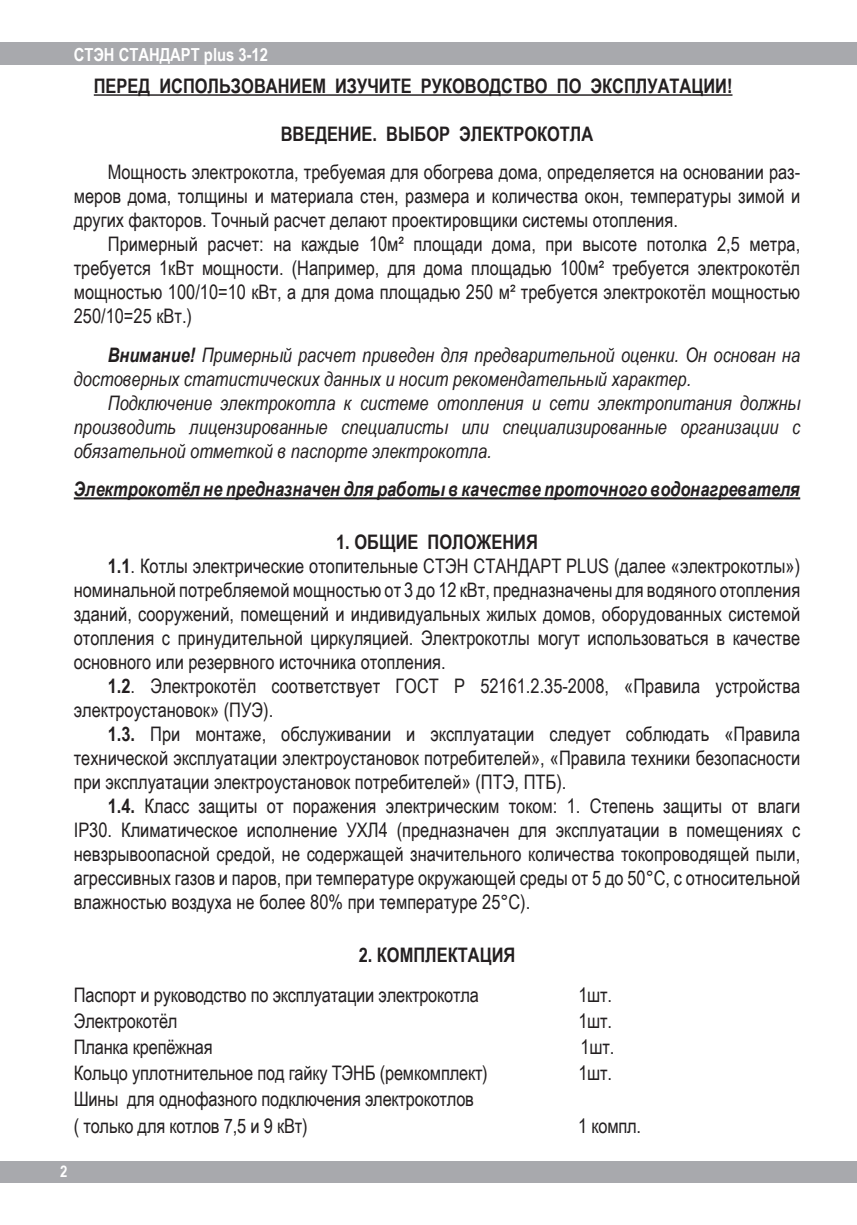
<style>
.page{position:relative;width:857px;height:1225px;background:#fff}
.page>*{position:absolute;margin:0;border:0;box-sizing:border-box;transform-origin:0 0}
.t1{font:20px/24px "Arial Narrow";color:#231f20;text-align:justify}
.t2{font:italic 20px/24px "Arial Narrow";color:#231f20}
.t3{font:700 20px "Arial Narrow";color:#231f20}
.t4{font:italic 700 20px "Arial Narrow";color:#231f20}
.t5{font:700 18px "Arial Narrow";color:#fff}
.t6{font:700 16px "Arial Narrow";color:#fff}
.s1{font-weight:700}
</style>
<div class="page">
<div style="left:0;top:43px;width:856px;height:22px;background:#a8a9ad"></div>
<div style="left:0;top:1161px;width:856px;height:22px;background:#a8a9ad"></div>
<hr style="left:94px;top:94px;width:638px;height:2px;background:#231f20">
<hr style="left:74px;top:497px;width:725px;height:2px;background:#231f20">
<p class="t5" style="left:74px;top:41px;width:196px">СТЭН СТАНДАРТ plus 3-12</p>
<p class="t3" style="left:94px;top:71px;width:640px">ПЕРЕД ИСПОЛЬЗОВАНИЕМ ИЗУЧИТЕ РУКОВОДСТВО ПО ЭКСПЛУАТАЦИИ!</p>
<p class="t3" style="left:280px;top:119px;width:314px">ВВЕДЕНИЕ. ВЫБОР ЭЛЕКТРОКОТЛА</p>
<p class="t1" style="left:74px;top:160px;width:727px;text-indent:34px">Мощность электрокотла, требуемая для обогрева дома, определяется на основании раз&shy;меров дома, толщины и материала стен, размера и количества окон, температуры зимой и других факторов. Точный расчет делают проектировщики системы отопления.</p>
<p class="t1" style="left:74px;top:232px;width:727px;text-indent:34px">Примерный расчет: на каждые 10м² площади дома, при высоте потолка 2,5 метра, требуется 1кВт мощности. (Например, для дома площадью 100м² требуется электрокотёл мощностью 100/10=10 кВт, а для дома площадью 250 м² требуется электрокотёл мощностью 250/10=25 кВт.)</p>
<p class="t2" style="left:74px;top:342px;width:727px;text-indent:34px"><span class="s1">Внимание!</span> Примерный расчет приведен для предварительной оценки. Он основан на достоверных статистических данных и носит рекомендательный характер.</p>
<p class="t2" style="left:74px;top:390px;width:727px;text-align:justify;text-indent:34px">Подключение электрокотла к системе отопления и сети электропитания должны производить лицензированные специалисты или специализированные организации с обязательной отметкой в паспорте электрокотла.</p>
<p class="t4" style="left:74px;top:474px;width:727px">Электрокотёл не предназначен для работы в качестве проточного водонагревателя</p>
<p class="t3" style="left:336px;top:527px;width:203px">1. ОБЩИЕ ПОЛОЖЕНИЯ</p>
<p class="t1" style="left:108px;top:553px;width:693px"><span class="s1">1.1</span>. Котлы электрические отопительные СТЭН СТАНДАРТ PLUS (далее «электрокотлы»)</p>
<p class="t1" style="left:74px;top:577px;width:727px">номинальной потребляемой мощностью от 3 до 12 кВт, предназначены для водяного отопления</p>
<p class="t1" style="left:74px;top:601px;width:727px">зданий, сооружений, помещений и индивидуальных жилых домов, оборудованных системой</p>
<p class="t1" style="left:74px;top:625px;width:727px">отопления с принудительной циркуляцией. Электрокотлы могут использоваться в качестве</p>
<p class="t1" style="left:74px;top:649px;width:373px">основного или резервного источника отопления.</p>
<p class="t1" style="left:108px;top:673px;width:693px"><span class="s1">1.2</span>. Электрокотёл соответствует ГОСТ Р 52161.2.35-2008, «Правила устройства</p>
<p class="t1" style="left:74px;top:697px;width:201px">электроустановок» (ПУЭ).</p>
<p class="t1" style="left:108px;top:721px;width:693px"><span class="s1">1.3.</span> При монтаже, обслуживании и эксплуатации следует соблюдать «Правила</p>
<p class="t1" style="left:74px;top:745px;width:727px">технической эксплуатации электроустановок потребителей», «Правила техники безопасности</p>
<p class="t1" style="left:74px;top:769px;width:494px">при эксплуатации электроустановок потребителей» (ПТЭ, ПТБ).</p>
<p class="t1" style="left:108px;top:793px;width:693px"><span class="s1">1.4.</span> Класс защиты от поражения электрическим током: 1. Степень защиты от влаги</p>
<p class="t1" style="left:74px;top:817px;width:727px">IP30. Климатическое исполнение УХЛ4 (предназначен для эксплуатации в помещениях с</p>
<p class="t1" style="left:74px;top:841px;width:727px">невзрывоопасной средой, не содержащей значительного количества токопроводящей пыли,</p>
<p class="t1" style="left:74px;top:865px;width:727px">агрессивных газов и паров, при температуре окружающей среды от 5 до 50°С, с относительной</p>
<p class="t1" style="left:74px;top:889px;width:458px">влажностью воздуха не более 80% при температуре 25°С).</p>
<p class="t3" style="left:358px;top:940px;width:158px">2. КОМПЛЕКТАЦИЯ</p>
<p class="t1" style="left:74px;top:982px;width:406px">Паспорт и руководство по эксплуатации электрокотла</p>
<p class="t1" style="left:578px;top:982px;width:35px">1шт.</p>
<p class="t1" style="left:74px;top:1008px;width:105px">Электрокотёл</p>
<p class="t1" style="left:578px;top:1008px;width:35px">1шт.</p>
<p class="t1" style="left:74px;top:1034px;width:140px">Планка крепёжная</p>
<p class="t1" style="left:580px;top:1034px;width:35px">1шт.</p>
<p class="t1" style="left:74px;top:1060px;width:415px">Кольцо уплотнительное под гайку ТЭНБ (ремкомплект)</p>
<p class="t1" style="left:578px;top:1060px;width:35px">1шт.</p>
<p class="t1" style="left:74px;top:1085px;width:401px;line-height:26px">Шины для однофазного подключения электрокотлов ( только для котлов 7,5 и 9 кВт)</p>
<p class="t1" style="left:578px;top:1112px;width:64px">1 компл.</p>
<p class="t6" style="left:60px;top:1159px;width:9px">2</p>
</div>
